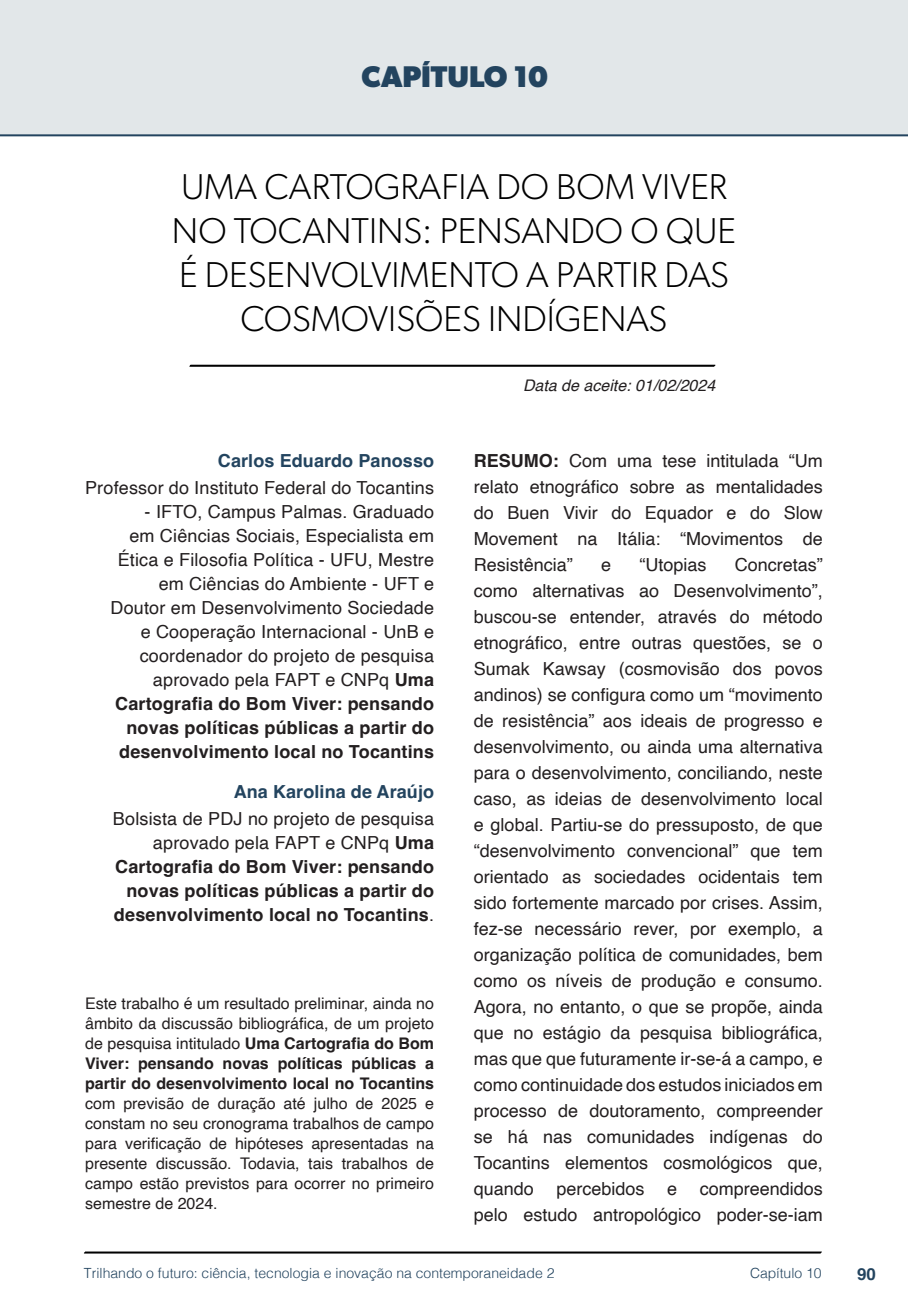
<style>
.page{position:relative;width:908px;height:1304px;background:#fff}
.page>*{position:absolute;margin:0;border:0;box-sizing:border-box;transform-origin:0 0}
.t1{font:300 36px/44px "Gibson";color:#000;text-align:center}
.t2{font:700 30px "Gibson";color:#23445f}
.t3{font:18px/26px "Helvetica";letter-spacing:.01em;color:#231f20;text-align:right}
.t4{font:700 18px/24px "Helvetica";letter-spacing:.01em;color:#231f20;text-align:right}
.t5{font:700 18px "Helvetica";letter-spacing:.005em;color:#23445f}
.t6{font:700 16.8px "Helvetica";color:#23445f}
.t7{font:16px/20px "Helvetica";color:#231f20;text-align:justify}
.t8{font:italic 16px "Helvetica";color:#231f20}
.t9{font:300 14px "Helvetica";color:#23445f}
.s1{font-weight:700}
.s2{font-weight:400}
</style>
<div class="page">
<svg style="left:84px;top:1251px;width:737px;height:3px;background:#515151"></svg>
<svg style="left:189px;top:364px;width:526px;height:3px;background:#4f4f4f"></svg>
<div style="left:0;top:0;width:907px;height:136px;background:#e2e7e9"></div>
<div style="left:44px;top:72px;width:68px;height:61px;background:#e2e7e9"></div>
<h2 class="t2" style="left:361px;top:58px;width:188px">CAPÍTULO 10</h2>
<h1 class="t1" style="left:172px;top:164px;width:565px">UMA CARTOGRAFIA DO BOM VIVER<br>NO TOCANTINS: PENSANDO O QUE<br>É DESENVOLVIMENTO A PARTIR DAS<br>COSMOVISÕES INDÍGENAS</h1>
<p class="t5" style="left:218px;top:450px;width:217px">Carlos Eduardo Panosso</p>
<p class="t3" style="left:85px;top:476px;width:350px">Professor do Instituto Federal do Tocantins</p>
<p class="t3" style="left:110px;top:501px;width:325px;line-height:24px">- IFTO, Campus Palmas. Graduado<br>em Ciências Sociais, Especialista em Ética e Filosofia Política - UFU, Mestre em Ciências do Ambiente - UFT e Doutor em Desenvolvimento Sociedade e Cooperação Internacional - UnB e coordenador do projeto de pesquisa aprovado pela FAPT e CNPq <span class="s1">Uma Cartografia do Bom Viver: pensando novas políticas públicas a partir do desenvolvimento local no Tocantins</span></p>
<p class="t5" style="left:233px;top:780px;width:202px">Ana Karolina de Araújo</p>
<p class="t4" style="left:113px;top:809px;width:322px"><span class="s2">Bolsista de PDJ no projeto de pesquisa aprovado pela FAPT e CNPq</span> Uma Cartografia do Bom Viver: pensando novas políticas públicas a partir do desenvolvimento local no Tocantins<span class="s2">.</span></p>
<p class="t7" style="left:85px;top:994px;width:350px">Este trabalho é um resultado preliminar, ainda no âmbito da discussão bibliográfica, de um projeto de pesquisa intitulado <span class="s1">Uma Cartografia do Bom Viver: pensando novas políticas públicas a partir do desenvolvimento local no Tocantins</span></p>
<p class="t7" style="left:85px;top:1094px;width:350px">com previsão de duração até julho de 2025 e constam no seu cronograma trabalhos de campo para verificação de hipóteses apresentadas na presente discussão. Todavia, tais trabalhos de campo estão previstos para ocorrer no primeiro semestre de 2024.</p>
<p class="t8" style="left:523px;top:373px;width:194px">Data de aceite: 01/02/2024</p>
<p class="t3" style="left:473px;top:448px;width:350px;text-align:justify"><span class="s1">RESUMO:</span> Com uma tese intitulada “Um relato etnográfico sobre as mentalidades do Buen Vivir do Equador e do Slow Movement na Itália: “Movimentos de Resistência”</p>
<p class="t3" style="left:473px;top:552px;width:350px;text-align:justify;text-indent:261px">Concretas” como alternativas ao Desenvolvimento”, buscou-se entender, através do método etnográfico, entre outras questões, se o Sumak Kawsay (cosmovisão dos povos andinos) se configura como um “movimento de resistência” aos ideais de progresso e desenvolvimento, ou ainda uma alternativa para o desenvolvimento, conciliando, neste caso, as ideias de desenvolvimento local e global. Partiu‐se do pressuposto, de que “desenvolvimento convencional” que tem orientado as sociedades ocidentais tem sido fortemente marcado por crises. Assim, fez‐se necessário rever, por exemplo, a organização política de comunidades, bem como os níveis de produção e consumo.<br>Agora, no entanto, o que se propõe, ainda que no estágio da pesquisa bibliográfica, mas que que futuramente ir-se-á a campo, e como continuidade dos estudos iniciados em processo de doutoramento, compreender se há nas comunidades indígenas do Tocantins elementos cosmológicos que, quando</p>
<p class="t3" style="left:601px;top:552px;width:12px">e</p>
<p class="t3" style="left:639px;top:552px;width:69px">“Utopias</p>
<p class="t3" style="left:473px;top:1176px;width:350px">e compreendidos<br>pelo estudo antropológico poder-se-iam</p>
<p class="t3" style="left:556px;top:1176px;width:90px">percebidos</p>
<p class="t9" style="left:84px;top:1261px;width:472px">Trilhando o futuro: ciência, tecnologia e inovação na contemporaneidade 2</p>
<p class="t9" style="left:749px;top:1261px;width:73px">Capítulo 10</p>
<p class="t6" style="left:856px;top:1264px;width:20px">90</p>
</div>
